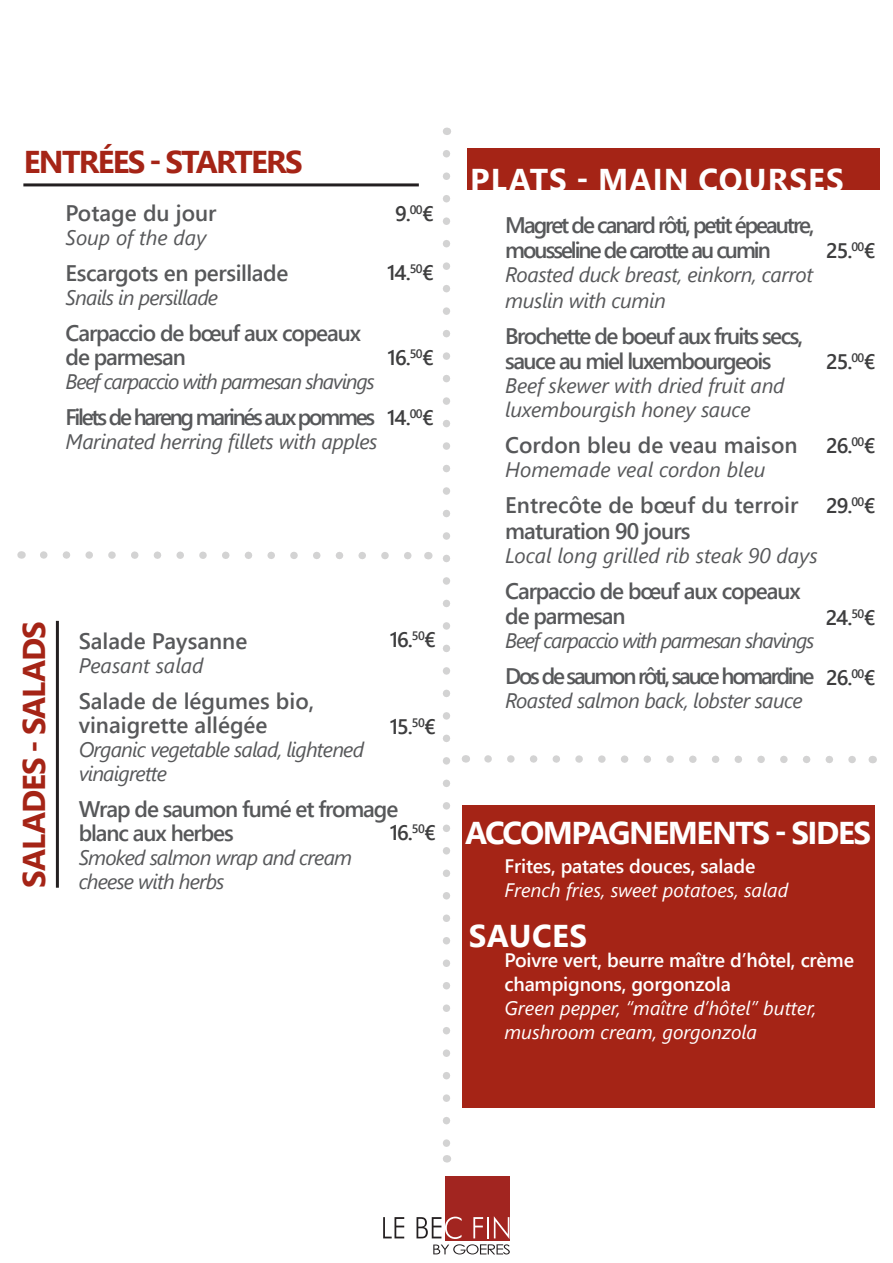
<style>
.page{position:relative;width:893px;height:1263px;background:#fff}
.page>*{position:absolute;margin:0;border:0;box-sizing:border-box;transform-origin:0 0}
.t1{font:700 31.5px "Segoe UI";letter-spacing:-.04em;color:#fff}
.t2{font:700 31.5px "Segoe UI";letter-spacing:.035em;color:#fff}
.t3{font:700 31.5px "Segoe UI";letter-spacing:-.055em;color:#a52416}
.t4{font:700 31.5px "Segoe UI";letter-spacing:-.035em;color:#a52416}
.t5{font:600 22.5px/24px "Segoe UI";letter-spacing:-.05em;color:#57585a}
.t6{font:600 22.5px "Segoe UI";color:#57585a}
.t7{font:600 22.5px "Segoe UI";letter-spacing:-.1em;color:#57585a}
.t8{font:600 22.5px/25.5px "Segoe UI";letter-spacing:-.09em;color:#57585a}
.t9{font:600 22.5px/25.5px "Segoe UI";letter-spacing:-.07em;color:#57585a}
.t10{font:600 22.5px/25.5px "Segoe UI";letter-spacing:-.005em;color:#57585a}
.t11{font:600 22.5px "Segoe UI";letter-spacing:-.02em;color:#57585a}
.t12{font:italic 21px/24px "Segoe UI";letter-spacing:-.03em;color:#57585a}
.t13{font:600 21px "Segoe UI";letter-spacing:-.05em;color:#3e3e3f}
.t14{font:italic 21px "Segoe UI";color:#57585a}
.t15{font:italic 21px "Segoe UI";letter-spacing:-.06em;color:#57585a}
.t16{font:italic 21px/24px "Segoe UI";letter-spacing:-.01em;color:#57585a}
.t17{font:italic 19.5px/24px "Segoe UI";color:#fff}
.t18{font:600 19.5px/24px "Segoe UI";letter-spacing:-.01em;color:#fff}
</style>
<div class="page">
<div style="left:445px;top:1176px;width:65px;height:65px;background:#a22520"></div>
<svg style="left:383px;top:1217px;width:21px;height:21px"></svg>
<svg style="left:417px;top:1216px;width:93px;height:38px"></svg>
<svg style="left:443px;top:154px;width:7px;height:993px"></svg>
<svg style="left:40px;top:551px;width:389px;height:9px"></svg>
<div style="left:462px;top:805px;width:413px;height:303px;background:#a52416"></div>
<hr style="left:23px;top:183px;width:396px;height:3px;background:#231f20">
<hr style="left:56px;top:621px;width:3px;height:267px;background:#231f20">
<svg style="left:484px;top:755px;width:389px;height:9px"></svg>
<div style="left:468px;top:149px;width:412px;height:41px;background:#a52416"></div>
<p class="t3" style="left:24px;top:132px;width:280px">ENTRÉES - STARTERS</p>
<p class="t6" style="left:66px;top:192px;width:153px">Potage du jour</p>
<p class="t14" style="left:66px;top:218px;width:142px">Soup of the day</p>
<p class="t11" style="left:66px;top:252px;width:224px">Escargots en persillade</p>
<p class="t12" style="left:66px;top:282px;width:154px">Snails in persillade</p>
<p class="t5" style="left:66px;top:319px;width:297px">Carpaccio de bœuf aux copeaux de parmesan</p>
<p class="t15" style="left:66px;top:362px;width:311px">Beef carpaccio with parmesan shavings</p>
<p class="t7" style="left:66px;top:396px;width:311px">Filets de hareng marinés aux pommes</p>
<p class="t12" style="left:66px;top:426px;width:313px">Marinated herring fillets with apples</p>
<p class="t13" style="left:395px;top:194px;width:40px">9.<sup>00</sup>€</p>
<p class="t13" style="left:387px;top:252px;width:48px">14.<sup>50</sup>€</p>
<p class="t13" style="left:388px;top:338px;width:48px">16.<sup>50</sup>€</p>
<p class="t13" style="left:387px;top:398px;width:48px">14.<sup>00</sup>€</p>
<p class="t4" style="left:4px;top:887px;width:268px;rotate:-90deg">SALADES - SALADS</p>
<p class="t13" style="left:390px;top:619px;width:48px">16.<sup>50</sup>€</p>
<p class="t6" style="left:79px;top:620px;width:170px">Salade Paysanne</p>
<p class="t14" style="left:79px;top:646px;width:126px">Peasant salad</p>
<p class="t6" style="left:79px;top:680px;width:237px">Salade de légumes bio,</p>
<p class="t6" style="left:79px;top:704px;width:190px">vinaigrette allégée</p>
<p class="t12" style="left:79px;top:734px;width:287px">Organic vegetable salad, lightened vinaigrette</p>
<p class="t5" style="left:79px;top:795px;width:321px">Wrap de saumon fumé et fromage blanc aux herbes</p>
<p class="t12" style="left:79px;top:842px;width:275px">Smoked salmon wrap and cream</p>
<p class="t13" style="left:390px;top:706px;width:48px">15.<sup>50</sup>€</p>
<p class="t13" style="left:390px;top:813px;width:48px">16.<sup>50</sup>€</p>
<p class="t12" style="left:79px;top:866px;width:147px">cheese with herbs</p>
<p class="t2" style="left:470px;top:150px;width:375px">PLATS - MAIN COURSES</p>
<p class="t8" style="left:505px;top:210px;width:311px">Magret de canard rôti, petit épeautre, mousseline de carotte au cumin</p>
<p class="t12" style="left:505px;top:259px;width:309px;line-height:25.5px">Roasted duck breast, einkorn, carrot muslin with cumin</p>
<p class="t9" style="left:505px;top:321px;width:299px">Brochette de boeuf aux fruits secs, sauce au miel luxembourgeois</p>
<p class="t16" style="left:505px;top:370px;width:281px">Beef skewer with dried fruit and luxembourgish honey sauce</p>
<p class="t6" style="left:505px;top:424px;width:294px">Cordon bleu de veau maison</p>
<p class="t14" style="left:505px;top:450px;width:262px">Homemade veal cordon bleu</p>
<p class="t10" style="left:505px;top:491px;width:295px">Entrecôte de bœuf du terroir maturation 90 jours</p>
<p class="t14" style="left:505px;top:535px;width:314px">Local long grilled rib steak 90 days</p>
<p class="t5" style="left:505px;top:577px;width:297px">Carpaccio de bœuf aux copeaux</p>
<p class="t5" style="left:505px;top:602px;width:122px">de parmesan</p>
<p class="t15" style="left:505px;top:621px;width:311px">Beef carpaccio with parmesan shavings</p>
<p class="t7" style="left:505px;top:655px;width:311px">Dos de saumon rôti, sauce homardine</p>
<p class="t12" style="left:505px;top:685px;width:299px">Roasted salmon back, lobster sauce</p>
<p class="t13" style="left:826px;top:230px;width:51px">25.<sup>00</sup>€</p>
<p class="t13" style="left:826px;top:341px;width:51px">25.<sup>00</sup>€</p>
<p class="t13" style="left:826px;top:425px;width:51px">26.<sup>00</sup>€</p>
<p class="t13" style="left:826px;top:485px;width:51px">29.<sup>00</sup>€</p>
<p class="t13" style="left:826px;top:598px;width:51px">24.<sup>50</sup>€</p>
<p class="t13" style="left:826px;top:658px;width:51px">26.<sup>00</sup>€</p>
<p class="t1" style="left:465px;top:803px;width:407px">ACCOMPAGNEMENTS - SIDES</p>
<p class="t18" style="left:504px;top:852px;width:252px">Frites, patates douces, salade</p>
<p class="t17" style="left:504px;top:874px;width:285px">French fries, sweet potatoes, salad</p>
<p class="t1" style="left:469px;top:906px;width:120px">SAUCES</p>
<p class="t18" style="left:504px;top:947px;width:351px">Poivre vert, beurre maître d’hôtel, crème champignons, gorgonzola</p>
<p class="t17" style="left:504px;top:993px;width:313px">Green pepper, “maître d’hôtel” butter, mushroom cream, gorgonzola</p>
</div>
